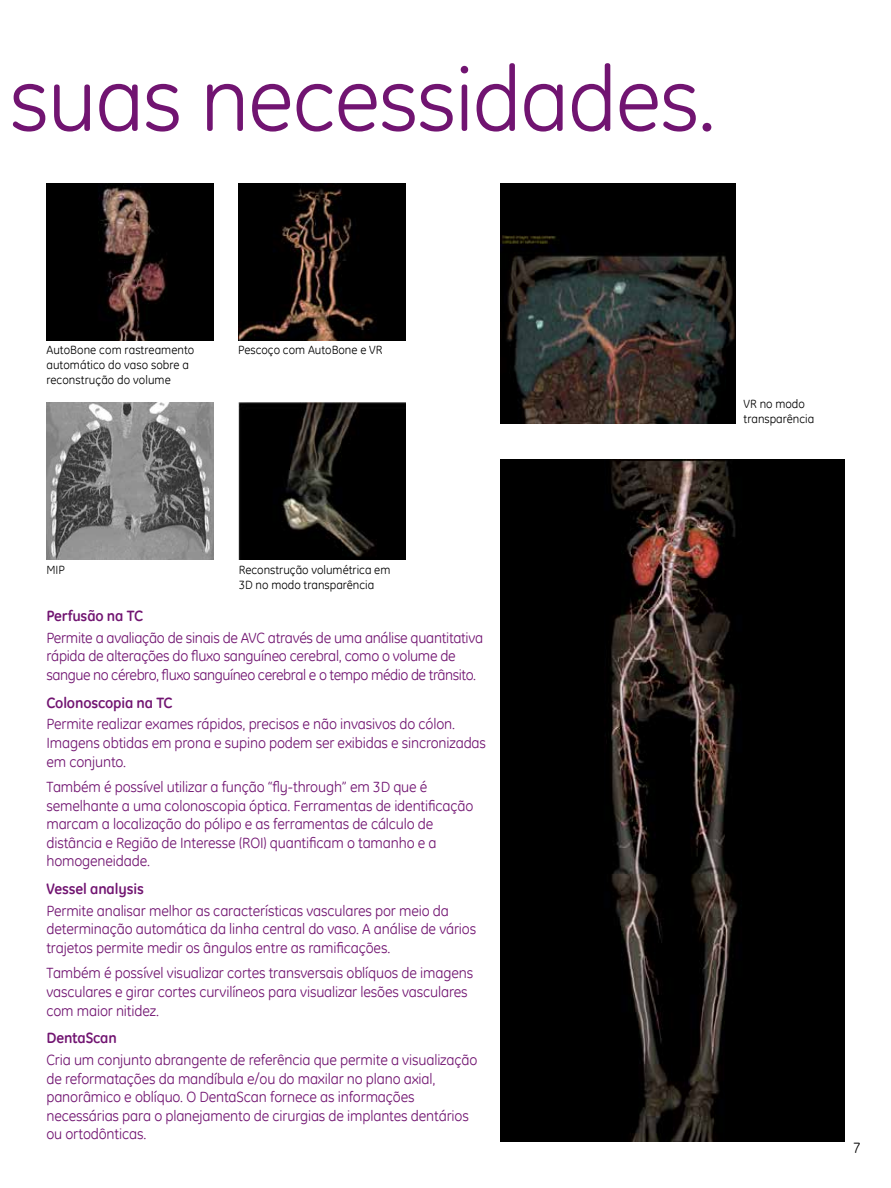
<style>
.page{position:relative;width:891px;height:1188px;background:#fff}
.page>*{position:absolute;margin:0;border:0;box-sizing:border-box;transform-origin:0 0}
.t1{font:90px "GE Inspira";letter-spacing:-.015em;color:#711471}
.t2{font:700 15px "GE Inspira";letter-spacing:-.01em;color:#711471}
.t3{font:15px "GE Inspira";color:#000}
.t4{font:14.85px/18.6px "GE Inspira";letter-spacing:-.01em;color:#711471}
.t5{font:12px/15px "GE Inspira";color:#000}
</style>
<div class="page">
<img style="left:501px;top:459px;width:344px;height:683px">
<img style="left:46px;top:184px;width:167px;height:156px">
<img style="left:46px;top:403px;width:168px;height:157px">
<img style="left:238px;top:184px;width:167px;height:156px">
<img style="left:238px;top:403px;width:167px;height:157px">
<img style="left:501px;top:184px;width:234px;height:239px">
<h1 class="t1" style="left:10px;top:41px;width:708px">suas necessidades.</h1>
<p class="t5" style="left:46px;top:342px;width:150px">AutoBone com rastreamento automático do vaso sobre a reconstrução do volume</p>
<p class="t5" style="left:238px;top:342px;width:146px">Pescoço com AutoBone e VR</p>
<p class="t5" style="left:46px;top:562px;width:20px">MIP</p>
<p class="t5" style="left:239px;top:562px;width:153px">Reconstrução volumétrica em<br>3D no modo transparência</p>
<p class="t2" style="left:46px;top:606px;width:98px">Perfusão na TC</p>
<p class="t4" style="left:46px;top:628px;width:438px">Permite a avaliação de sinais de AVC através de uma análise quantitativa rápida de alterações do fluxo sanguíneo cerebral, como o volume de sangue no cérebro, fluxo sanguíneo cerebral e o tempo médio de trânsito.</p>
<p class="t2" style="left:46px;top:693px;width:128px">Colonoscopia na TC</p>
<p class="t4" style="left:46px;top:715px;width:441px">Permite realizar exames rápidos, precisos e não invasivos do cólon.<br>Imagens obtidas em prona e supino podem ser exibidas e sincronizadas em conjunto.</p>
<p class="t4" style="left:46px;top:777px;width:428px">Também é possível utilizar a função “fly-through” em 3D que é semelhante a uma colonoscopia óptica. Ferramentas de identificação marcam a localização do pólipo e as ferramentas de cálculo de distância e Região de Interesse (ROI) quantificam o tamanho e a homogeneidade.</p>
<p class="t2" style="left:46px;top:879px;width:99px">Vessel analysis</p>
<p class="t4" style="left:46px;top:901px;width:431px">Permite analisar melhor as características vasculares por meio da determinação automática da linha central do vaso. A análise de vários trajetos permite medir os ângulos entre as ramificações.</p>
<p class="t4" style="left:46px;top:964px;width:428px">Também é possível visualizar cortes transversais oblíquos de imagens vasculares e girar cortes curvilíneos para visualizar lesões vasculares com maior nitidez.</p>
<p class="t2" style="left:46px;top:1028px;width:72px">DentaScan</p>
<p class="t4" style="left:46px;top:1050px;width:432px">Cria um conjunto abrangente de referência que permite a visualização de reformatações da mandíbula e/ou do maxilar no plano axial, panorâmico e oblíquo. O DentaScan fornece as informações necessárias para o planejamento de cirurgias de implantes dentários ou ortodônticas.</p>
<p class="t5" style="left:744px;top:396px;width:72px">VR no modo transparência</p>
<p class="t3" style="left:853px;top:1138px;width:9px">7</p>
</div>
